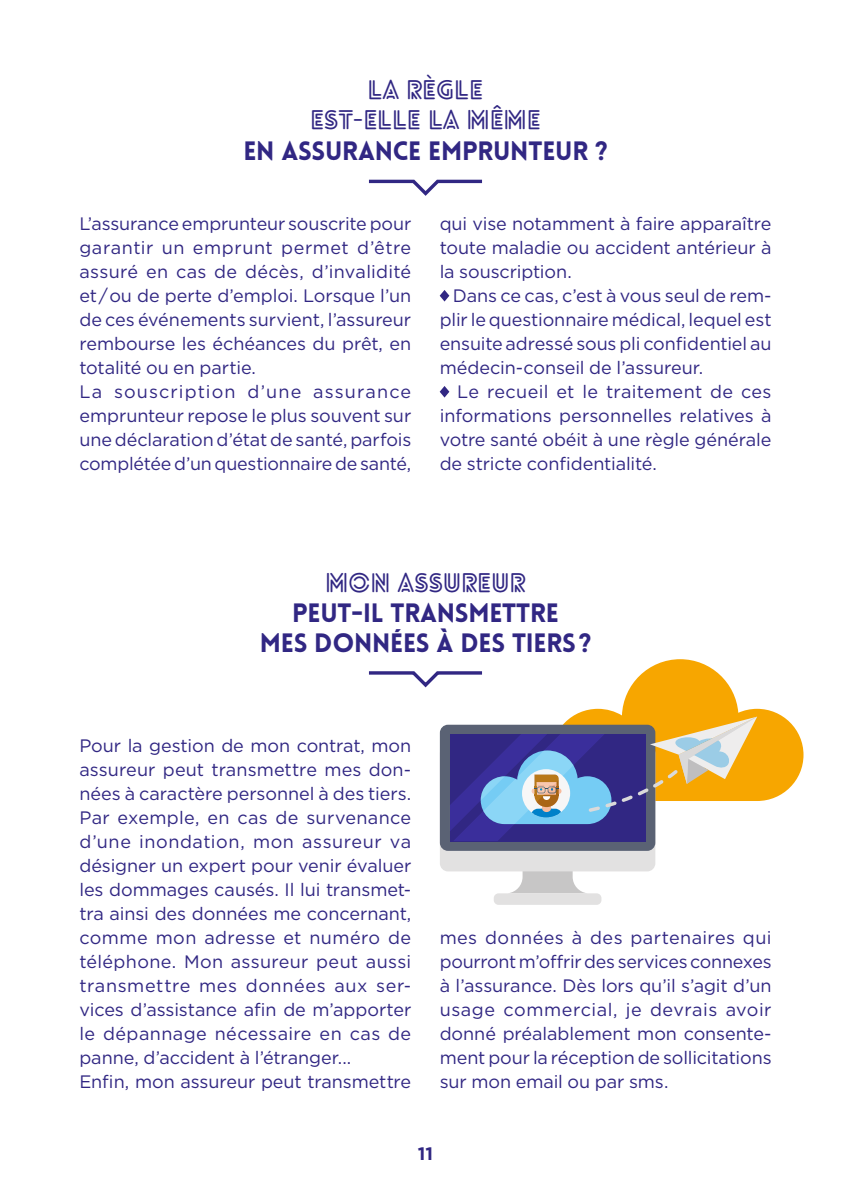
<style>
.page{position:relative;width:851px;height:1191px;background:#fff}
.page>*{position:absolute;margin:0;border:0;box-sizing:border-box;transform-origin:0 0}
.t1{font:900 26px/30px "Lovelo";letter-spacing:-.01em;color:#312783;text-align:center}
.t2{font:700 26px/30px "Lovelo Line";letter-spacing:-.01em;color:#312783;text-align:center}
.t3{font:18px/24px "Gotham";letter-spacing:-.005em;color:#312783;text-align:justify}
.t4{font:700 18px "Gotham";color:#312783}
</style>
<div class="page">
<svg style="left:369px;top:179px;width:113px;height:17px"></svg>
<svg style="left:439px;top:290px;width:10px;height:11px"></svg>
<svg style="left:439px;top:386px;width:10px;height:11px"></svg>
<svg style="left:508px;top:871px;width:79px;height:22px"></svg>
<div style="left:440px;top:745px;width:215px;height:126px;background:#e2e1e1;border-radius:8px"></div>
<div style="left:440px;top:724px;width:215px;height:127px;background:#5a6274;border-radius:8px"></div>
<div style="left:493px;top:893px;width:108px;height:12px;background:#e2e1e1;border-radius:5px"></div>
<svg style="left:369px;top:659px;width:434px;height:182px"></svg>
<h1 class="t2" style="left:310px;top:75px;width:232px">LA RÈGLE<br>EST-ELLE LA MÊME</h1>
<h1 class="t1" style="left:243px;top:136px;width:366px">EN ASSURANCE EMPRUNTEUR ?</h1>
<p class="t3" style="left:79px;top:211px;width:333px;text-align:left">L’assurance emprunteur souscrite pour garantir un emprunt permet d’être assuré en cas de décès, d’invalidité et / ou de perte d’emploi. Lorsque l’un de ces événements survient, l’assureur rembourse les échéances du prêt, en totalité ou en partie.<br>La souscription d’une assurance emprunteur repose le plus souvent sur une déclaration d’état de santé, parfois complétée d’un questionnaire de santé,</p>
<p class="t3" style="left:439px;top:211px;width:333px">qui vise notamment à faire apparaître toute maladie ou accident antérieur à la souscription.</p>
<p class="t3" style="left:439px;top:283px;width:333px;text-indent:13px">Dans ce cas, c’est à vous seul de rem&shy;plir le questionnaire médical, lequel est ensuite adressé sous pli confidentiel au médecin-conseil de l’assureur.</p>
<p class="t3" style="left:439px;top:379px;width:333px;text-indent:18px">Le recueil et le traitement de ces informations personnelles relatives à votre santé obéit à une règle générale de stricte confidentialité.</p>
<h1 class="t2" style="left:325px;top:567px;width:202px">MON ASSUREUR</h1>
<h1 class="t1" style="left:260px;top:598px;width:333px">PEUT-IL TRANSMETTRE<br>MES DONNÉES À DES TIERS?</h1>
<p class="t3" style="left:79px;top:733px;width:333px;text-align:left">Pour la gestion de mon contrat, mon assureur peut transmettre mes don&shy;nées à caractère personnel à des tiers.<br>Par exemple, en cas de survenance d’une inondation, mon assureur va désigner un expert pour venir évaluer les dommages causés. Il lui transmet&shy;tra ainsi des données me concernant, comme mon adresse et numéro de téléphone. Mon assureur peut aussi transmettre mes données aux ser&shy;vices d’assistance afin de m’apporter le dépannage nécessaire en cas de panne, d’accident à l’étranger...<br>Enfin, mon assureur peut transmettre</p>
<p class="t3" style="left:439px;top:925px;width:333px">mes données à des partenaires qui pourront m’offrir des services connexes à l’assurance. Dès lors qu’il s’agit d’un usage commercial, je devrais avoir donné préalablement mon consente&shy;ment pour la réception de sollicitations sur mon email ou par sms.</p>
<p class="t4" style="left:418px;top:1141px;width:17px">11</p>
</div>
